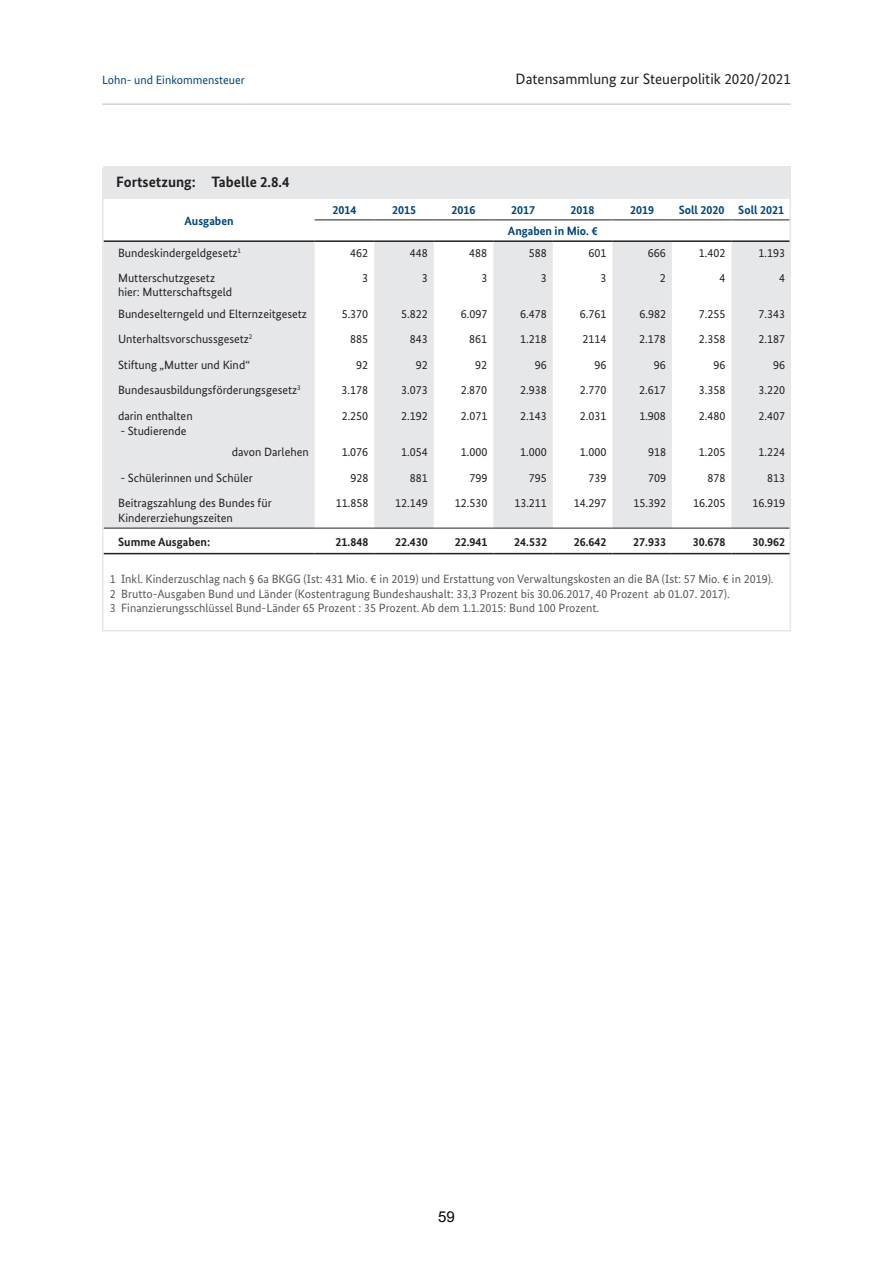
<style>
.page{position:relative;width:893px;height:1263px;background:#fff}
.page>*{position:absolute;margin:0;border:0;box-sizing:border-box;transform-origin:0 0}
.t1{font:15px "Bundes Sans";color:#231f20}
.t2{font:700 15px "Bundes Sans";color:#231f20}
.t3{font:15px "Arial";color:#000}
.t4{font:12px/14.4px "Bundes Sans";color:#231f20}
.t5{font:12px/14.4px "Bundes Sans";color:#57585a}
.t6{font:700 12px "Bundes Sans";color:#004578}
.t7{font:700 12px "Bundes Sans";color:#231f20}
.t8{font:12px "Bundes Sans";color:#004578}
</style>
<div class="page">
<hr style="left:102px;top:103px;width:689px;height:2px;background:#d1d2d4">
<svg style="left:315px;top:220px;width:473px;height:333px"></svg>
<svg style="left:105px;top:242px;width:683px;height:286px;fill:#e6e7e9"></svg>
<hr style="left:315px;top:219px;width:59px;height:1px;background:#231f20">
<hr style="left:374px;top:219px;width:60px;height:1px;background:#231f20">
<hr style="left:434px;top:219px;width:59px;height:1px;background:#231f20">
<hr style="left:493px;top:219px;width:60px;height:1px;background:#231f20">
<hr style="left:553px;top:219px;width:59px;height:1px;background:#231f20">
<hr style="left:612px;top:219px;width:60px;height:1px;background:#231f20">
<hr style="left:672px;top:219px;width:59px;height:1px;background:#231f20">
<hr style="left:731px;top:219px;width:60px;height:1px;background:#231f20">
<hr style="left:104px;top:240px;width:211px;height:2px;background:#231f20">
<hr style="left:315px;top:240px;width:59px;height:2px;background:#231f20">
<hr style="left:374px;top:240px;width:60px;height:2px;background:#231f20">
<hr style="left:434px;top:240px;width:59px;height:2px;background:#231f20">
<hr style="left:493px;top:240px;width:60px;height:2px;background:#231f20">
<hr style="left:553px;top:240px;width:59px;height:2px;background:#231f20">
<hr style="left:612px;top:240px;width:60px;height:2px;background:#231f20">
<hr style="left:672px;top:240px;width:59px;height:2px;background:#231f20">
<hr style="left:731px;top:240px;width:60px;height:2px;background:#231f20">
<hr style="left:104px;top:528px;width:211px;height:1px;background:#231f20">
<hr style="left:315px;top:528px;width:59px;height:1px;background:#231f20">
<hr style="left:374px;top:528px;width:60px;height:1px;background:#231f20">
<hr style="left:434px;top:528px;width:59px;height:1px;background:#231f20">
<hr style="left:493px;top:528px;width:60px;height:1px;background:#231f20">
<hr style="left:553px;top:528px;width:59px;height:1px;background:#231f20">
<hr style="left:612px;top:528px;width:60px;height:1px;background:#231f20">
<hr style="left:672px;top:528px;width:59px;height:1px;background:#231f20">
<hr style="left:731px;top:528px;width:60px;height:1px;background:#231f20">
<hr style="left:104px;top:553px;width:211px;height:1px;background:#231f20">
<hr style="left:315px;top:553px;width:59px;height:1px;background:#231f20">
<hr style="left:374px;top:553px;width:60px;height:1px;background:#231f20">
<hr style="left:434px;top:553px;width:59px;height:1px;background:#231f20">
<hr style="left:493px;top:553px;width:60px;height:1px;background:#231f20">
<hr style="left:553px;top:553px;width:59px;height:1px;background:#231f20">
<hr style="left:612px;top:553px;width:60px;height:1px;background:#231f20">
<hr style="left:672px;top:553px;width:59px;height:1px;background:#231f20">
<hr style="left:731px;top:553px;width:60px;height:1px;background:#231f20">
<div style="left:104px;top:167px;width:687px;height:32px;background:#e6e7e9"></div>
<div style="left:102px;top:168px;width:689px;height:463px;border:2px solid #e6e7e9"></div>
<p class="t8" style="left:102px;top:72px;width:144px">Lohn- und Einkommensteuer</p>
<p class="t1" style="left:516px;top:69px;width:277px">Datensammlung zur Steuerpolitik 2020/2021</p>
<p class="t2" style="left:116px;top:173px;width:175px">Fortsetzung: Tabelle 2.8.4</p>
<p class="t6" style="left:185px;top:213px;width:50px">Ausgaben</p>
<p class="t6" style="left:332px;top:202px;width:25px">2014</p>
<p class="t6" style="left:392px;top:202px;width:25px">2015</p>
<p class="t6" style="left:452px;top:202px;width:25px">2016</p>
<p class="t6" style="left:511px;top:202px;width:25px">2017</p>
<p class="t6" style="left:571px;top:202px;width:25px">2018</p>
<p class="t6" style="left:630px;top:202px;width:25px">2019</p>
<p class="t6" style="left:679px;top:202px;width:107px">Soll 2020 Soll 2021</p>
<p class="t6" style="left:508px;top:224px;width:91px">Angaben in Mio. €</p>
<p class="t4" style="left:118px;top:245px;width:124px">Bundeskindergeldgesetz<sup>1</sup></p>
<p class="t4" style="left:350px;top:245px;width:19px">462</p>
<p class="t4" style="left:410px;top:245px;width:19px">448</p>
<p class="t4" style="left:469px;top:245px;width:19px">488</p>
<p class="t4" style="left:529px;top:245px;width:19px">588</p>
<p class="t4" style="left:588px;top:245px;width:19px">601</p>
<p class="t4" style="left:648px;top:245px;width:19px">666</p>
<p class="t4" style="left:699px;top:245px;width:28px">1.402</p>
<p class="t4" style="left:758px;top:245px;width:28px">1.193</p>
<p class="t4" style="left:118px;top:271px;width:116px">Mutterschutzgesetz hier: Mutterschaftsgeld</p>
<p class="t4" style="left:362px;top:271px;width:7px">3</p>
<p class="t4" style="left:422px;top:271px;width:7px">3</p>
<p class="t4" style="left:481px;top:271px;width:7px">3</p>
<p class="t4" style="left:541px;top:271px;width:7px">3</p>
<p class="t4" style="left:600px;top:271px;width:7px">3</p>
<p class="t4" style="left:660px;top:271px;width:7px">2</p>
<p class="t4" style="left:719px;top:271px;width:7px">4</p>
<p class="t4" style="left:779px;top:271px;width:7px">4</p>
<p class="t4" style="left:118px;top:306px;width:190px">Bundeselterngeld und Elternzeitgesetz</p>
<p class="t4" style="left:342px;top:306px;width:28px">5.370</p>
<p class="t4" style="left:401px;top:306px;width:28px">5.822</p>
<p class="t4" style="left:461px;top:306px;width:28px">6.097</p>
<p class="t4" style="left:520px;top:306px;width:28px">6.478</p>
<p class="t4" style="left:580px;top:306px;width:28px">6.761</p>
<p class="t4" style="left:639px;top:306px;width:28px">6.982</p>
<p class="t4" style="left:699px;top:306px;width:28px">7.255</p>
<p class="t4" style="left:758px;top:306px;width:28px">7.343</p>
<p class="t4" style="left:118px;top:332px;width:136px">Unterhaltsvorschussgesetz<sup>2</sup></p>
<p class="t4" style="left:350px;top:332px;width:19px">885</p>
<p class="t4" style="left:410px;top:332px;width:19px">843</p>
<p class="t4" style="left:469px;top:332px;width:19px">861</p>
<p class="t4" style="left:520px;top:332px;width:28px">1.218</p>
<p class="t4" style="left:582px;top:332px;width:25px">2114</p>
<p class="t4" style="left:639px;top:332px;width:28px">2.178</p>
<p class="t4" style="left:699px;top:332px;width:28px">2.358</p>
<p class="t4" style="left:758px;top:332px;width:28px">2.187</p>
<p class="t4" style="left:118px;top:357px;width:133px">Stiftung „Mutter und Kind“</p>
<p class="t4" style="left:356px;top:357px;width:13px">92</p>
<p class="t4" style="left:416px;top:357px;width:13px">92</p>
<p class="t4" style="left:475px;top:357px;width:13px">92</p>
<p class="t4" style="left:535px;top:357px;width:13px">96</p>
<p class="t4" style="left:594px;top:357px;width:13px">96</p>
<p class="t4" style="left:654px;top:357px;width:13px">96</p>
<p class="t4" style="left:713px;top:357px;width:13px">96</p>
<p class="t4" style="left:773px;top:357px;width:13px">96</p>
<p class="t4" style="left:118px;top:383px;width:184px">Bundesausbildungsförderungsgesetz<sup>3</sup></p>
<p class="t4" style="left:342px;top:383px;width:28px">3.178</p>
<p class="t4" style="left:401px;top:383px;width:28px">3.073</p>
<p class="t4" style="left:461px;top:383px;width:28px">2.870</p>
<p class="t4" style="left:520px;top:383px;width:28px">2.938</p>
<p class="t4" style="left:580px;top:383px;width:28px">2.770</p>
<p class="t4" style="left:639px;top:383px;width:28px">2.617</p>
<p class="t4" style="left:699px;top:383px;width:28px">3.358</p>
<p class="t4" style="left:758px;top:383px;width:28px">3.220</p>
<p class="t4" style="left:118px;top:408px;width:76px">darin enthalten</p>
<p class="t4" style="left:120px;top:423px;width:68px">- Studierende</p>
<p class="t4" style="left:342px;top:408px;width:28px">2.250</p>
<p class="t4" style="left:401px;top:408px;width:28px">2.192</p>
<p class="t4" style="left:461px;top:408px;width:28px">2.071</p>
<p class="t4" style="left:520px;top:408px;width:28px">2.143</p>
<p class="t4" style="left:580px;top:408px;width:28px">2.031</p>
<p class="t4" style="left:639px;top:408px;width:28px">1.908</p>
<p class="t4" style="left:699px;top:408px;width:28px">2.480</p>
<p class="t4" style="left:758px;top:408px;width:28px">2.407</p>
<p class="t4" style="left:232px;top:445px;width:79px">davon Darlehen</p>
<p class="t4" style="left:342px;top:445px;width:28px">1.076</p>
<p class="t4" style="left:401px;top:445px;width:28px">1.054</p>
<p class="t4" style="left:461px;top:445px;width:28px">1.000</p>
<p class="t4" style="left:520px;top:445px;width:28px">1.000</p>
<p class="t4" style="left:580px;top:445px;width:28px">1.000</p>
<p class="t4" style="left:648px;top:445px;width:19px">918</p>
<p class="t4" style="left:699px;top:445px;width:28px">1.205</p>
<p class="t4" style="left:758px;top:445px;width:28px">1.224</p>
<p class="t4" style="left:121px;top:470px;width:134px">- Schülerinnen und Schüler</p>
<p class="t4" style="left:350px;top:470px;width:19px">928</p>
<p class="t4" style="left:410px;top:470px;width:19px">881</p>
<p class="t4" style="left:469px;top:470px;width:19px">799</p>
<p class="t4" style="left:529px;top:470px;width:19px">795</p>
<p class="t4" style="left:588px;top:470px;width:19px">739</p>
<p class="t4" style="left:648px;top:470px;width:19px">709</p>
<p class="t4" style="left:708px;top:470px;width:19px">878</p>
<p class="t4" style="left:767px;top:470px;width:19px">813</p>
<p class="t4" style="left:118px;top:495px;width:155px;line-height:15px">Beitragszahlung des Bundes für<br>Kindererziehungszeiten</p>
<p class="t4" style="left:336px;top:496px;width:34px">11.858</p>
<p class="t4" style="left:395px;top:496px;width:34px">12.149</p>
<p class="t4" style="left:455px;top:496px;width:34px">12.530</p>
<p class="t4" style="left:514px;top:496px;width:34px">13.211</p>
<p class="t4" style="left:574px;top:496px;width:34px">14.297</p>
<p class="t4" style="left:633px;top:496px;width:34px">15.392</p>
<p class="t4" style="left:693px;top:496px;width:34px">16.205</p>
<p class="t4" style="left:752px;top:496px;width:34px">16.919</p>
<p class="t7" style="left:118px;top:534px;width:94px">Summe Ausgaben:</p>
<p class="t7" style="left:336px;top:534px;width:34px">21.848</p>
<p class="t7" style="left:395px;top:534px;width:34px">22.430</p>
<p class="t7" style="left:455px;top:534px;width:34px">22.941</p>
<p class="t7" style="left:514px;top:534px;width:34px">24.532</p>
<p class="t7" style="left:574px;top:534px;width:34px">26.642</p>
<p class="t7" style="left:633px;top:534px;width:34px">27.933</p>
<p class="t7" style="left:693px;top:534px;width:34px">30.678</p>
<p class="t7" style="left:752px;top:534px;width:34px">30.962</p>
<p class="t5" style="left:110px;top:572px;width:665px">1 Inkl. Kinderzuschlag nach § 6a BKGG (Ist: 431 Mio. € in 2019) und Erstattung von Verwaltungskosten an die BA (Ist: 57 Mio. € in 2019).<br>2 Brutto-Ausgaben Bund und Länder (Kostentragung Bundeshaushalt: 33,3 Prozent bis 30.06.2017, 40 Prozent ab 01.07. 2017).<br>3 Finanzierungsschlüssel Bund-Länder 65 Prozent : 35 Prozent. Ab dem 1.1.2015: Bund 100 Prozent.</p>
<p class="t3" style="left:438px;top:1207px;width:18px">59</p>
</div>
